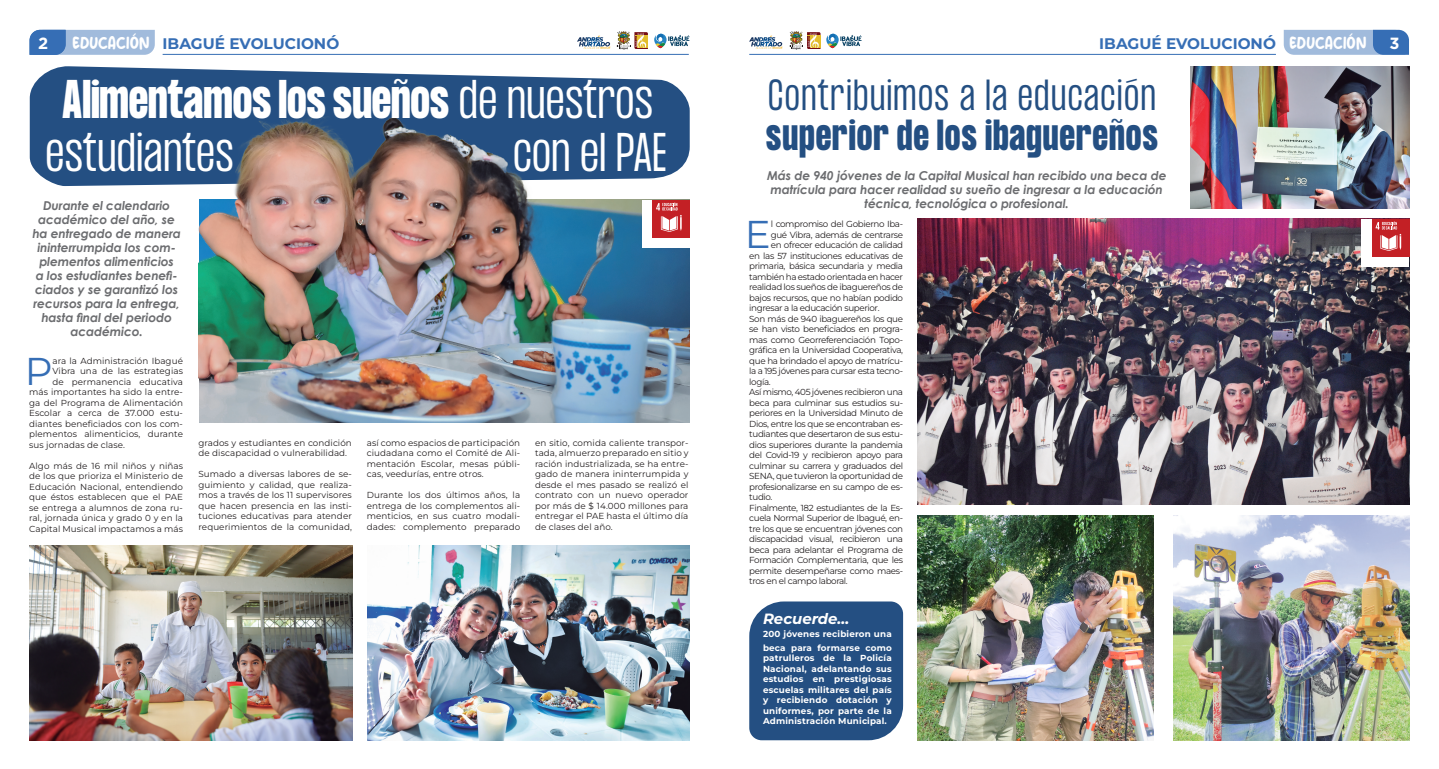
<style>
.page{position:relative;width:1439px;height:769px;background:#fff}
.page>*{position:absolute;margin:0;border:0;box-sizing:border-box;transform-origin:0 0}
.t1{font:700 47.69px "Formula Condensed";letter-spacing:.01em;color:#fff}
.t2{font:300 47.69px "Formula Condensed";color:#fff}
.t3{font:38.76px "Montserrat";color:#366eb5}
.t4{font:300 38.06px/39.7px "Formula Condensed";letter-spacing:.04em;color:#244f82}
.t5{font:700 16.19px "Gotham";color:#fff}
.t6{font:700 15.31px "Montserrat";color:#366eb5}
.t7{font:italic 700 14.88px "Montserrat";color:#fff}
.t8{font:italic 700 12.25px/14px "Century Gothic";letter-spacing:-.01em;color:#6c6d70;text-align:center}
.t9{font:8.75px/10.5px "Montserrat";color:#231f20;text-align:justify}
.t10{font:8.75px "Montserrat";letter-spacing:-.04em;color:#231f20}
.t11{font:700 8.75px/10.5px "Montserrat";letter-spacing:.02em;color:#fff}
.s1{font-family:"Pulang";font-weight:400;color:#fff}
.s2{font-weight:700}
.s3{font-weight:300}
</style>
<div class="page">
<svg style="left:616px;top:31px;width:73px;height:19px"></svg>
<svg style="left:577px;top:36px;width:33px;height:13px"></svg>
<svg style="left:30px;top:30px;width:125px;height:25px;background:#85a7d2"></svg>
<hr style="left:163px;top:54px;width:526px;height:1px;background:#366eb5">
<svg style="left:1283px;top:30px;width:126px;height:25px;background:#86a8d2"></svg>
<svg style="left:749px;top:36px;width:33px;height:13px"></svg>
<svg style="left:789px;top:31px;width:72px;height:19px"></svg>
<hr style="left:749px;top:54px;width:527px;height:1px;background:#366eb5">
<svg style="left:30px;top:66px;width:660px;height:120px;background:#426793"></svg>
<img style="left:1191px;top:66px;width:218px;height:142px">
<img style="left:918px;top:516px;width:235px;height:224px">
<img style="left:1173px;top:516px;width:236px;height:224px">
<img style="left:918px;top:219px;width:491px;height:285px">
<img style="left:367px;top:546px;width:323px;height:194px">
<img style="left:30px;top:546px;width:322px;height:194px">
<div style="left:749px;top:601px;width:154px;height:139px;background:#244f82"></div>
<img style="left:658px;top:248px;width:32px;height:175px">
<img style="left:198px;top:108px;width:460px;height:315px">
<div style="left:642px;top:200px;width:48px;height:47px;background:#fff"></div>
<div style="left:652px;top:200px;width:38px;height:37px;background:#c32025"></div>
<svg style="left:656px;top:202px;width:26px;height:30px"></svg>
<div style="left:1361px;top:219px;width:48px;height:47px;background:#fff"></div>
<div style="left:1372px;top:219px;width:37px;height:37px;background:#c32025"></div>
<svg style="left:1375px;top:221px;width:26px;height:30px"></svg>
<h3 class="t5" style="left:38px;top:33px;width:12px">2</h3>
<h3 class="t6" style="left:72px;top:33px;width:268px"><span class="s1">EDUCACIÓN</span> IBAGUÉ EVOLUCIONÓ</h3>
<h3 class="t6" style="left:1099px;top:33px;width:269px">IBAGUÉ EVOLUCIONÓ <span class="s1">EDUCACIÓN</span></h3>
<h3 class="t5" style="left:1389px;top:33px;width:12px">3</h3>
<p class="t4" style="left:766px;top:77px;width:393px">Contribuimos a la educación <span class="s2">superior de los ibaguereños</span></p>
<p class="t1" style="left:62px;top:71px;width:592px">Alimentamos los sueños <span class="s3">de nuestros</span></p>
<p class="t2" style="left:46px;top:123px;width:190px">estudiantes</p>
<p class="t2" style="left:513px;top:123px;width:155px">con el PAE</p>
<p class="t8" style="left:767px;top:168px;width:401px">Más de 940 jóvenes de la Capital Musical han recibido una beca de matrícula para hacer realidad su sueño de ingresar a la educación técnica, tecnológica o profesional.</p>
<p class="t3" style="left:745px;top:209px;width:27px">E</p>
<p class="t10" style="left:771px;top:218px;width:134px">l compromiso del Gobierno Iba-</p>
<p class="t8" style="left:32px;top:198px;width:150px">Durante el calendario académico del año, se ha entregado de manera ininterrumpida los com&shy;plementos alimenticios<br>a los estudiantes benefi&shy;ciados y se garantizó los recursos para la entrega, hasta final del periodo académico.</p>
<p class="t10" style="left:771px;top:229px;width:134px">gué Vibra, además de centrarse</p>
<p class="t10" style="left:771px;top:239px;width:134px">en ofrecer educación de calidad</p>
<p class="t10" style="left:749px;top:250px;width:155px">en las 57 instituciones educativas de</p>
<p class="t10" style="left:749px;top:260px;width:155px">primaria, básica secundaria y media</p>
<p class="t10" style="left:749px;top:271px;width:155px">también ha estado orientada en hacer</p>
<p class="t10" style="left:749px;top:281px;width:155px">realidad los sueños de ibaguereños de</p>
<p class="t10" style="left:749px;top:292px;width:155px">bajos recursos, que no habían podido</p>
<p class="t10" style="left:749px;top:302px;width:132px">ingresar a la educación superior.</p>
<p class="t9" style="left:749px;top:313px;width:155px">Son más de 940 ibaguereños los que se han visto beneficiados en progra&shy;mas como Georreferenciación Topo&shy;gráfica en la Universidad Cooperativa, que ha brindado el apoyo de matrícu&shy;la a 195 jóvenes para cursar esta tecno&shy;logía.</p>
<p class="t9" style="left:749px;top:387px;width:155px">Así mismo, 405 jóvenes recibieron una beca para culminar sus estudios su&shy;periores en la Universidad Minuto de Dios, entre los que se encontraban es&shy;tudiantes que desertaron de sus estu&shy;dios superiores durante la pandemia del Covid-19 y recibieron apoyo para culminar su carrera y graduados del SENA, que tuvieron la oportunidad de profesionalizarse en su campo de es&shy;tudio.</p>
<p class="t9" style="left:749px;top:502px;width:155px">Finalmente, 182 estudiantes de la Es&shy;cuela Normal Superior de Ibagué, en&shy;tre los que se encuentran jóvenes con discapacidad visual, recibieron una beca para adelantar el Programa de Formación Complementaria, que les permite desempeñarse como maes&shy;tros en el campo laboral.</p>
<p class="t7" style="left:763px;top:609px;width:88px">Recuerde…</p>
<p class="t11" style="left:763px;top:627px;width:130px;line-height:13.1px">200 jóvenes recibieron una beca para formarse como</p>
<p class="t11" style="left:763px;top:652px;width:130px;text-align:justify">patrulleros de la Policía Nacional, adelantando sus estudios en prestigiosas escuelas militares del país y recibiendo dotación y uniformes, por parte de la Administración Municipal.</p>
<p class="t3" style="left:25px;top:345px;width:29px">P</p>
<p class="t9" style="left:53px;top:355px;width:132px">ara la Administración Ibagué</p>
<p class="t9" style="left:53px;top:366px;width:132px">Vibra una de las estrategias</p>
<p class="t9" style="left:53px;top:376px;width:132px">de permanencia educativa</p>
<p class="t9" style="left:29px;top:387px;width:155px">más importantes ha sido la entre-</p>
<p class="t9" style="left:29px;top:397px;width:155px">ga del Programa de Alimentación</p>
<p class="t9" style="left:29px;top:408px;width:155px">Escolar a cerca de 37.000 estu-</p>
<p class="t9" style="left:29px;top:418px;width:155px">diantes beneficiados con los com-</p>
<p class="t9" style="left:29px;top:429px;width:155px">plementos alimenticios, durante</p>
<p class="t9" style="left:29px;top:439px;width:97px">sus jornadas de clase.</p>
<p class="t9" style="left:29px;top:460px;width:155px">Algo más de 16 mil niños y niñas de los que prioriza el Ministerio de Educación Nacional, entendiendo que éstos establecen que el PAE se entrega a alumnos de zona ru&shy;ral, jornada única y grado 0 y en la Capital Musical impactamos a más</p>
<p class="t9" style="left:198px;top:437px;width:155px">grados y estudiantes en condición de discapacidad o vulnerabilidad.</p>
<p class="t9" style="left:198px;top:469px;width:155px">Sumado a diversas labores de se&shy;guimiento y calidad, que realiza&shy;mos a través de los 11 supervisores que hacen presencia en las insti&shy;tuciones educativas para atender requerimientos de la comunidad,</p>
<p class="t9" style="left:367px;top:437px;width:155px">así como espacios de participación ciudadana como el Comité de Ali&shy;mentación Escolar, mesas públi&shy;cas, veedurías, entre otros.</p>
<p class="t9" style="left:367px;top:490px;width:155px">Durante los dos últimos años, la entrega de los complementos ali&shy;menticios, en sus cuatro modali&shy;dades: complemento preparado</p>
<p class="t9" style="left:535px;top:437px;width:155px">en sitio, comida caliente transpor&shy;tada, almuerzo preparado en sitio y ración industrializada, se ha entre&shy;gado de manera ininterrumpida y desde el mes pasado se realizó el contrato con un nuevo operador por más de $ 14.000 millones para entregar el PAE hasta el último día de clases del año.</p>
</div>
